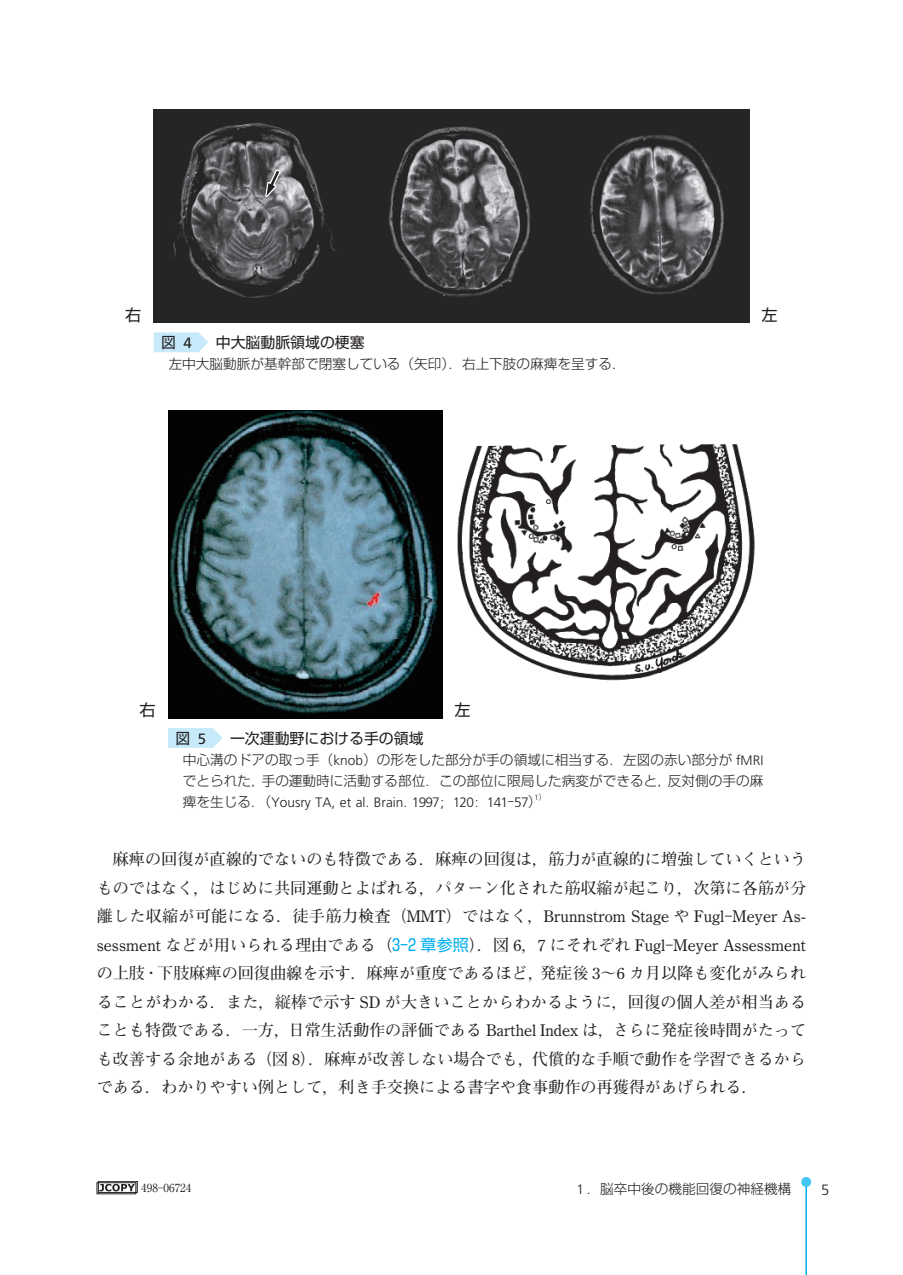
<style>
.page{position:relative;width:903px;height:1275px;background:#fff}
.page>*{position:absolute;margin:0;border:0;box-sizing:border-box;transform-origin:0 0}
.t1{font:700 16.1px/28.5px "Futo Min A101 Pr 5";color:#231f20;text-align:right}
.t2{font:16.1px/28.5px "Century Oldstyle BT";color:#231f20}
.t3{font:16.1px "Shin Go Pr 5";color:#231f20}
.t4{font:14.88px "Shin Go Pr 5";color:#231f20}
.t5{font:300 14.88px "Frutiger LT Std";color:#231f20}
.t6{font:300 13.65px/21.2px "Shin Go Pr 5";color:#231f20}
.t7{font:300 13.65px "Frutiger LT Std";color:#231f20}
.t8{font:11.2px "Ryumin Pr 5";color:#231f20}
.t9{font:300 7.52px "Frutiger LT Std";color:#231f20}
.s1{font-family:"Frutiger LT Std"}
.s2{font-family:"Shin Go Pr 5"}
.s3{font-family:"Futo Min A101 Pr 5";font-weight:700}
.s4{font-family:"Shin Go Pr 5";color:#00aeef}
.s5{font-family:"Century Oldstyle BT";font-weight:400}
</style>
<div class="page">
<svg style="left:100px;top:1184px;width:34px;height:7px"></svg>
<div style="left:98px;top:1181px;width:39px;height:12px;border:1px solid #231f20"></div>
<hr style="left:805px;top:1182px;width:2px;height:93px;background:#00aeef">
<div style="left:801px;top:1177px;width:10px;height:10px;background:#40c7f4;border-radius:50%"></div>
<img style="left:168px;top:411px;width:275px;height:307px">
<img style="left:457px;top:444px;width:298px;height:237px">
<svg style="left:168px;top:728px;width:55px;height:20px"></svg>
<img style="left:154px;top:109px;width:595px;height:213px">
<svg style="left:263px;top:167px;width:20px;height:37px"></svg>
<svg style="left:154px;top:332px;width:54px;height:20px"></svg>
<p class="t3" style="left:125px;top:307px;width:18px">右</p>
<p class="t3" style="left:761px;top:307px;width:18px">左</p>
<p class="t4" style="left:161px;top:335px;width:32px">図 <span class="s1">4</span></p>
<p class="t4" style="left:216px;top:335px;width:150px">中大脳動脈領域の梗塞</p>
<p class="t6" style="left:169px;top:354px;width:458px">左中大脳動脈が基幹部で閉塞している（矢印）．右上下肢の麻痺を呈する．</p>
<p class="t3" style="left:139px;top:702px;width:18px">右</p>
<p class="t3" style="left:454px;top:702px;width:18px">左</p>
<p class="t4" style="left:175px;top:731px;width:32px">図 <span class="s1">5</span></p>
<p class="t4" style="left:230px;top:731px;width:195px">一次運動野における手の領域</p>
<p class="t6" style="left:183px;top:750px;width:582px">中心溝のドアの取っ手（<span class="s1">knob</span>）の形をした部分が手の領域に相当する．左図の赤い部分が <span class="s1">fMRI</span>でとられた，手の運動時に活動する部位．この部位に限局した病変ができると，反対側の手の麻</p>
<p class="t7" style="left:183px;top:794px;width:353px"><span class="s2">痺を生じる．（</span>Yousry TA, et al. Brain. 1997; 120: 141<span class="s2">-</span>57<span class="s2">)</span></p>
<p class="t9" style="left:535px;top:793px;width:9px">1<span class="s2">)</span></p>
<p class="t1" style="left:97px;top:845px;width:711px">麻痺の回復が直線的でないのも特徴である．麻痺の回復は，筋力が直線的に増強していくというものではなく，はじめに共同運動とよばれる，パターン化された筋収縮が起こり，次第に各筋が分</p>
<p class="t2" style="left:97px;top:902px;width:711px"><span class="s3">離した収縮が可能になる．徒手筋力検査（</span>MMT<span class="s3">）ではなく，</span>Brunnstrom Stage <span class="s3">や</span> Fugl<span class="s3">-</span>Meyer As&shy;sessment <span class="s3">などが用いられる理由である（</span><span class="s4">3-2 章参照</span><span class="s3">）．図</span> 6<span class="s3">，</span>7 <span class="s3">にそれぞれ</span> Fugl<span class="s3">-</span>Meyer Assessment</p>
<p class="t1" style="left:97px;top:959px;width:711px;text-align:justify">の上肢・下肢麻痺の回復曲線を示す．麻痺が重度であるほど，発症後 <span class="s5">3</span>〜<span class="s5">6</span> カ月以降も変化がみられることがわかる．また，縦棒で示す <span class="s5">SD</span> が大きいことからわかるように，回復の個人差が相当あることも特徴である．一方，日常生活動作の評価である <span class="s5">Barthel Index</span> は，さらに発症後時間がたっても改善する余地がある（図 <span class="s5">8</span>）．麻痺が改善しない場合でも，代償的な手順で動作を学習できるからである．わかりやすい例として，利き手交換による書字や食事動作の再獲得があげられる．</p>
<p class="t8" style="left:141px;top:1181px;width:52px">498-06724</p>
<p class="t6" style="left:576px;top:1179px;width:216px"><span class="s1">1</span> ．脳卒中後の機能回復の神経機構</p>
<p class="t5" style="left:821px;top:1181px;width:10px">5</p>
</div>
